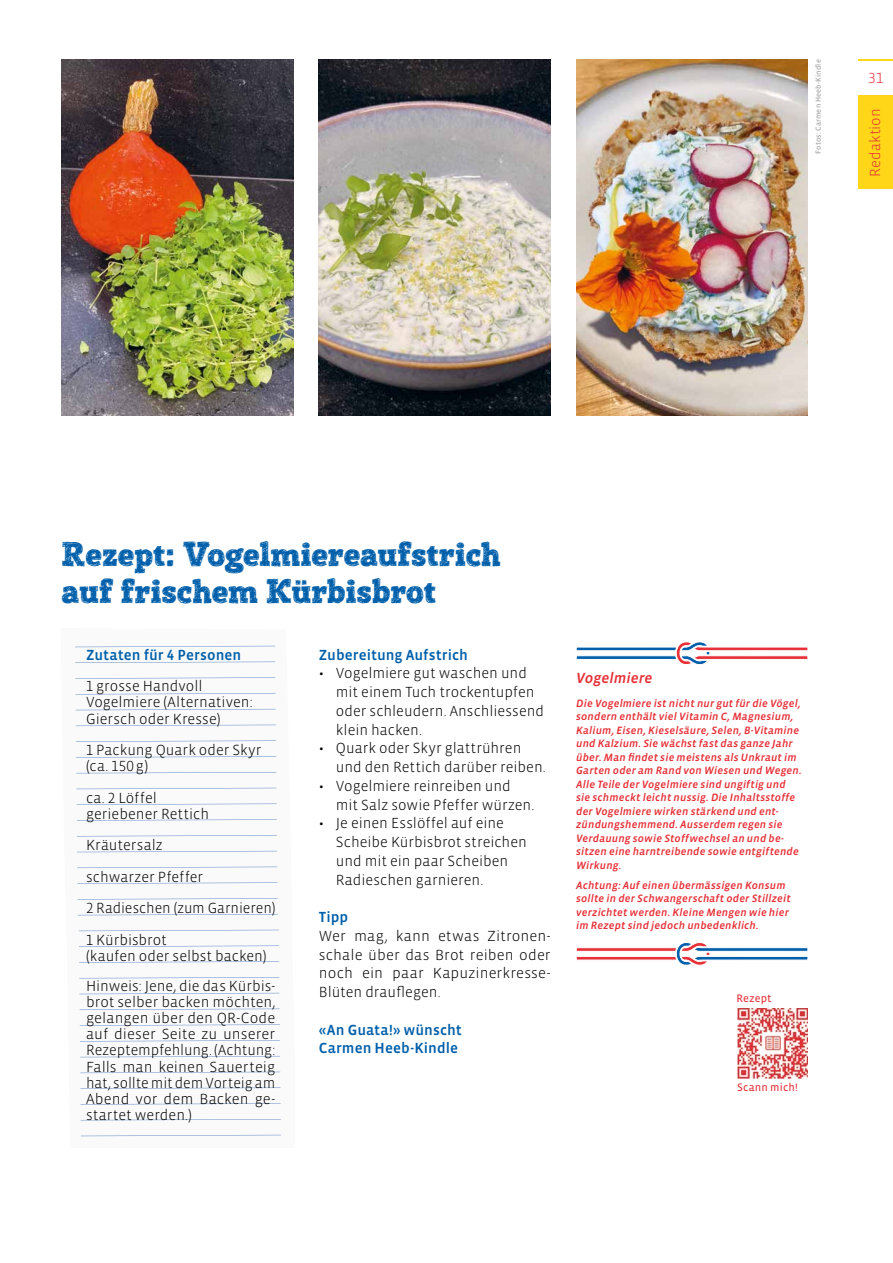
<style>
.page{position:relative;width:893px;height:1263px;background:#fff}
.page>*{position:absolute;margin:0;border:0;box-sizing:border-box;transform-origin:0 0}
.t1{font:33px/37.5px "Posterizer KG Sketch";letter-spacing:-.005em;color:#005faa}
.t2{font:300 15px/18.8px "Vista Sans OT";color:#000}
.t3{font:500 15px/18.8px "Vista Sans OT";letter-spacing:.005em;color:#005faa}
.t4{font:300 15px "Vista Sans OT";letter-spacing:.005em;color:#e73037}
.t5{font:italic 500 15px "Vista Sans OT";letter-spacing:.005em;color:#e73037}
.t6{font:11.1px "Vista Sans OT";letter-spacing:.015em;color:#e73037}
.t7{font:italic 500 10.8px/13.5px "Vista Sans OT";letter-spacing:.015em;color:#e73037}
.t8{font:7.5px "Vista Sans OT";letter-spacing:.025em;color:#9d9d9c}
</style>
<div class="page">
<div style="left:859px;top:96px;width:34px;height:93px;background:#ffd618"></div>
<hr style="left:859px;top:60px;width:34px;height:1px;background:#ffd618">
<svg style="left:75px;top:645px;width:203px;height:271px"></svg>
<svg style="left:75px;top:646px;width:200px;height:1px"></svg>
<svg style="left:75px;top:661px;width:200px;height:2px"></svg>
<svg style="left:75px;top:677px;width:200px;height:2px"></svg>
<svg style="left:75px;top:693px;width:201px;height:1px"></svg>
<svg style="left:76px;top:709px;width:200px;height:1px"></svg>
<svg style="left:76px;top:725px;width:200px;height:1px"></svg>
<svg style="left:76px;top:740px;width:200px;height:2px"></svg>
<svg style="left:76px;top:756px;width:200px;height:2px"></svg>
<svg style="left:76px;top:772px;width:200px;height:1px"></svg>
<svg style="left:76px;top:788px;width:200px;height:1px"></svg>
<svg style="left:77px;top:803px;width:200px;height:2px"></svg>
<svg style="left:77px;top:819px;width:200px;height:2px"></svg>
<svg style="left:77px;top:835px;width:200px;height:1px"></svg>
<svg style="left:77px;top:851px;width:200px;height:1px"></svg>
<svg style="left:77px;top:867px;width:200px;height:1px"></svg>
<svg style="left:77px;top:882px;width:200px;height:2px"></svg>
<svg style="left:78px;top:898px;width:200px;height:2px"></svg>
<svg style="left:78px;top:914px;width:200px;height:1px"></svg>
<svg style="left:78px;top:929px;width:203px;height:208px"></svg>
<svg style="left:79px;top:930px;width:200px;height:1px"></svg>
<svg style="left:79px;top:945px;width:200px;height:2px"></svg>
<svg style="left:79px;top:961px;width:200px;height:2px"></svg>
<svg style="left:79px;top:977px;width:200px;height:1px"></svg>
<svg style="left:79px;top:993px;width:200px;height:1px"></svg>
<svg style="left:80px;top:1008px;width:200px;height:2px"></svg>
<svg style="left:80px;top:1024px;width:200px;height:2px"></svg>
<svg style="left:80px;top:1040px;width:200px;height:1px"></svg>
<svg style="left:80px;top:1056px;width:200px;height:1px"></svg>
<svg style="left:80px;top:1072px;width:200px;height:1px"></svg>
<svg style="left:80px;top:1087px;width:200px;height:2px"></svg>
<svg style="left:81px;top:1103px;width:200px;height:2px"></svg>
<svg style="left:81px;top:1119px;width:200px;height:1px"></svg>
<svg style="left:81px;top:1135px;width:200px;height:1px"></svg>
<svg style="left:576px;top:641px;width:232px;height:24px"></svg>
<svg style="left:576px;top:942px;width:232px;height:24px"></svg>
<img style="left:62px;top:60px;width:231px;height:356px">
<img style="left:319px;top:60px;width:232px;height:356px">
<img style="left:576px;top:60px;width:232px;height:356px">
<img style="left:738px;top:1008px;width:70px;height:70px">
<p class="t8" style="left:814px;top:154px;width:96px;rotate:-90deg">Fotos: Carmen Heeb-Kindle</p>
<p class="t4" style="left:869px;top:70px;width:16px">31</p>
<p class="t4" style="left:867px;top:177px;width:70px;rotate:-90deg">Redaktion</p>
<h1 class="t1" style="left:62px;top:536px;width:441px">Rezept: Vogelmiereaufstrich auf frischem Kürbisbrot</h1>
<p class="t3" style="left:86px;top:646px;width:157px">Zutaten für 4 Personen</p>
<p class="t2" style="left:86px;top:678px;width:168px;line-height:16.2px">1 grosse Handvoll<br>Vogelmiere (Alternativen:<br>Giersch oder Kresse)</p>
<p class="t2" style="left:86px;top:742px;width:177px;line-height:16.2px">1 Packung Quark oder Skyr (ca. 150g)</p>
<p class="t2" style="left:86px;top:790px;width:124px;line-height:16.2px">ca. 2 Löffel geriebener Rettich</p>
<p class="t2" style="left:86px;top:830px;width:191px;line-height:31.5px">Kräutersalz<br>schwarzer Pfeffer<br>2 Radieschen (zum Garnieren)<br>1 Kürbisbrot</p>
<p class="t2" style="left:86px;top:941px;width:191px;line-height:30px">(kaufen oder selbst backen)<br>Hinweis: Jene, die das Kürbis-</p>
<p class="t2" style="left:86px;top:994px;width:191px;line-height:16px;text-align:justify">brot selber backen möchten, gelangen über den QR-Code auf dieser Seite zu unserer Rezeptempfehlung. (Achtung:<br>Falls man keinen Sauerteig hat, sollte mit dem Vorteig am Abend vor dem Backen ge&shy;startet werden.)</p>
<p class="t3" style="left:319px;top:645px;width:151px">Zubereitung Aufstrich</p>
<p class="t2" style="left:336px;top:664px;width:210px;text-indent:-17px">• Vogelmiere gut waschen und mit einem Tuch trockentupfen oder schleudern. Anschliessend klein hacken.</p>
<p class="t2" style="left:336px;top:739px;width:211px;text-indent:-17px">• Quark oder Skyr glattrühren und den Rettich darüber reiben.</p>
<p class="t2" style="left:336px;top:777px;width:200px;text-indent:-17px">• Vogelmiere reinreiben und mit Salz sowie Pfeffer würzen.</p>
<p class="t2" style="left:336px;top:814px;width:192px;text-indent:-17px">• Je einen Esslöffel auf eine<br>Scheibe Kürbisbrot streichen und mit ein paar Scheiben<br>Radieschen garnieren.</p>
<p class="t3" style="left:319px;top:908px;width:31px">Tipp</p>
<p class="t2" style="left:319px;top:927px;width:233px;text-align:justify">Wer mag, kann etwas Zitronen&shy;schale über das Brot reiben oder noch ein paar Kapuzinerkresse-Blüten drauflegen.</p>
<p class="t3" style="left:319px;top:1020px;width:144px">«An Guata!» wünscht<br>Carmen Heeb-Kindle</p>
<p class="t5" style="left:576px;top:670px;width:78px">Vogelmiere</p>
<p class="t7" style="left:576px;top:696px;width:227px">Die Vogelmiere ist nicht nur gut für die Vögel, sondern enthält viel Vitamin C, Magnesium, Kalium, Eisen, Kieselsäure, Selen, B-Vitamine und Kalzium. Sie wächst fast das ganze Jahr über. Man findet sie meistens als Unkraut im Garten oder am Rand von Wiesen und Wegen.<br>Alle Teile der Vogelmiere sind ungiftig und sie schmeckt leicht nussig. Die Inhaltsstoffe der Vogelmiere wirken stärkend und ent&shy;zündungshemmend. Ausserdem regen sie Verdauung sowie Stoffwechsel an und be&shy;sitzen eine harntreibende sowie entgiftende Wirkung.</p>
<p class="t7" style="left:576px;top:878px;width:216px">Achtung: Auf einen übermässigen Konsum sollte in der Schwangerschaft oder Stillzeit verzichtet werden. Kleine Mengen wie hier im Rezept sind jedoch unbedenklich.</p>
<p class="t6" style="left:736px;top:992px;width:37px">Rezept</p>
<p class="t6" style="left:737px;top:1081px;width:62px">Scann mich!</p>
</div>
